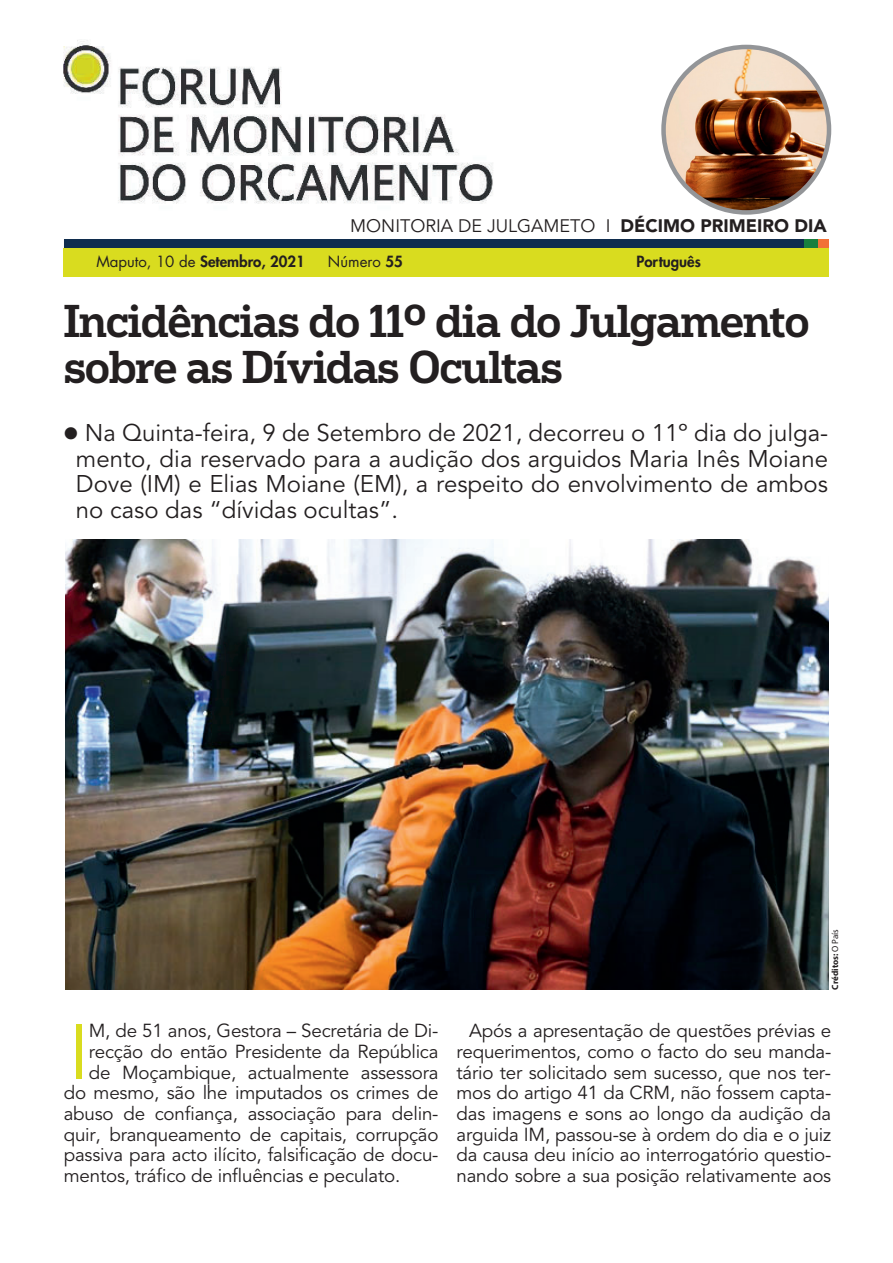
<style>
.page{position:relative;width:893px;height:1263px;background:#fff}
.page>*{position:absolute;margin:0;border:0;box-sizing:border-box;transform-origin:0 0}
.t1{font:77.25px "Avenir LT Std";color:#d9dc1f}
.t2{font:500 43.5px/46.5px "Popular";letter-spacing:-.02em;color:#231f20}
.t3{font:24px/25.5px "Avenir LT Std";color:#231f20;text-align:justify}
.t4{font:18.75px/20.7px "Avenir LT Std";letter-spacing:-.01em;color:#231f20;text-align:justify}
.t5{font:18px "Avenir LT Std";color:#231f20}
.t6{font:800 15px "Futura LT";color:#231f20}
.t7{font:15px "Futura LT";color:#231f20}
.t8{font:700 9px "Myriad Pro";color:#231f20}
.s1{font-weight:900}
.s2{font-weight:400}
.s3{font-weight:800}
</style>
<div class="page">
<img style="left:63px;top:40px;width:436px;height:209px">
<div style="left:64px;top:239px;width:739px;height:9px;background:#102d4e"></div>
<div style="left:64px;top:249px;width:765px;height:28px;background:#d9dc1f"></div>
<img style="left:65px;top:539px;width:763px;height:451px">
<img style="left:663px;top:47px;width:166px;height:165px;border-radius:83px">
<div style="left:661px;top:45px;width:170px;height:170px;border:4px solid #939598;border-radius:50%"></div>
<p class="t5" style="left:350px;top:215px;width:478px">MONITORIA DE JULGAMETO I <span class="s1">DÉCIMO PRIMEIRO DIA</span></p>
<p class="t6" style="left:96px;top:252px;width:210px"><span class="s2">Maputo, 10 de</span> Setembro, 2021</p>
<p class="t7" style="left:328px;top:252px;width:76px">Número <span class="s3">55</span></p>
<p class="t6" style="left:636px;top:252px;width:66px">Português</p>
<h2 class="t2" style="left:64px;top:296px;width:747px">Incidências do 11º dia do Julgamento sobre as Dívidas Ocultas</h2>
<p class="t3" style="left:76px;top:421px;width:754px;text-indent:-13px">● Na Quinta-feira, 9 de Setembro de 2021, decorreu o 11º dia do julga&shy;mento, dia reservado para a audição dos arguidos Maria Inês Moiane Dove (IM) e Elias Moiane (EM), a respeito do envolvimento de ambos no caso das “dívidas ocultas”.</p>
<h1 class="t1" style="left:69px;top:1007px;width:22px">I</h1>
<p class="t4" style="left:89px;top:1021px;width:351px">M, de 51 anos, Gestora – Secretária de Di-</p>
<p class="t4" style="left:89px;top:1042px;width:351px">recção do então Presidente da República</p>
<p class="t4" style="left:89px;top:1062px;width:351px">de Moçambique, actualmente assessora</p>
<p class="t4" style="left:64px;top:1083px;width:376px">do mesmo, são lhe imputados os crimes de</p>
<p class="t4" style="left:64px;top:1104px;width:376px">abuso de confiança, associação para delin-</p>
<p class="t4" style="left:64px;top:1124px;width:376px">quir, branqueamento de capitais, corrupção</p>
<p class="t4" style="left:64px;top:1145px;width:376px">passiva para acto ilícito, falsificação de docu-</p>
<p class="t4" style="left:64px;top:1166px;width:338px">mentos, tráfico de influências e peculato.</p>
<p class="t8" style="left:829px;top:990px;width:62px;rotate:-90deg">Créditos: <span class="s2">O País</span></p>
<p class="t4" style="left:456px;top:1021px;width:376px;text-indent:13px">Após a apresentação de questões prévias e requerimentos, como o facto do seu manda&shy;tário ter solicitado sem sucesso, que nos ter&shy;mos do artigo 41 da CRM, não fossem capta&shy;das imagens e sons ao longo da audição da arguida IM, passou-se à ordem do dia e o juiz da causa deu início ao interrogatório questio&shy;nando sobre a sua posição relativamente aos</p>
</div>
